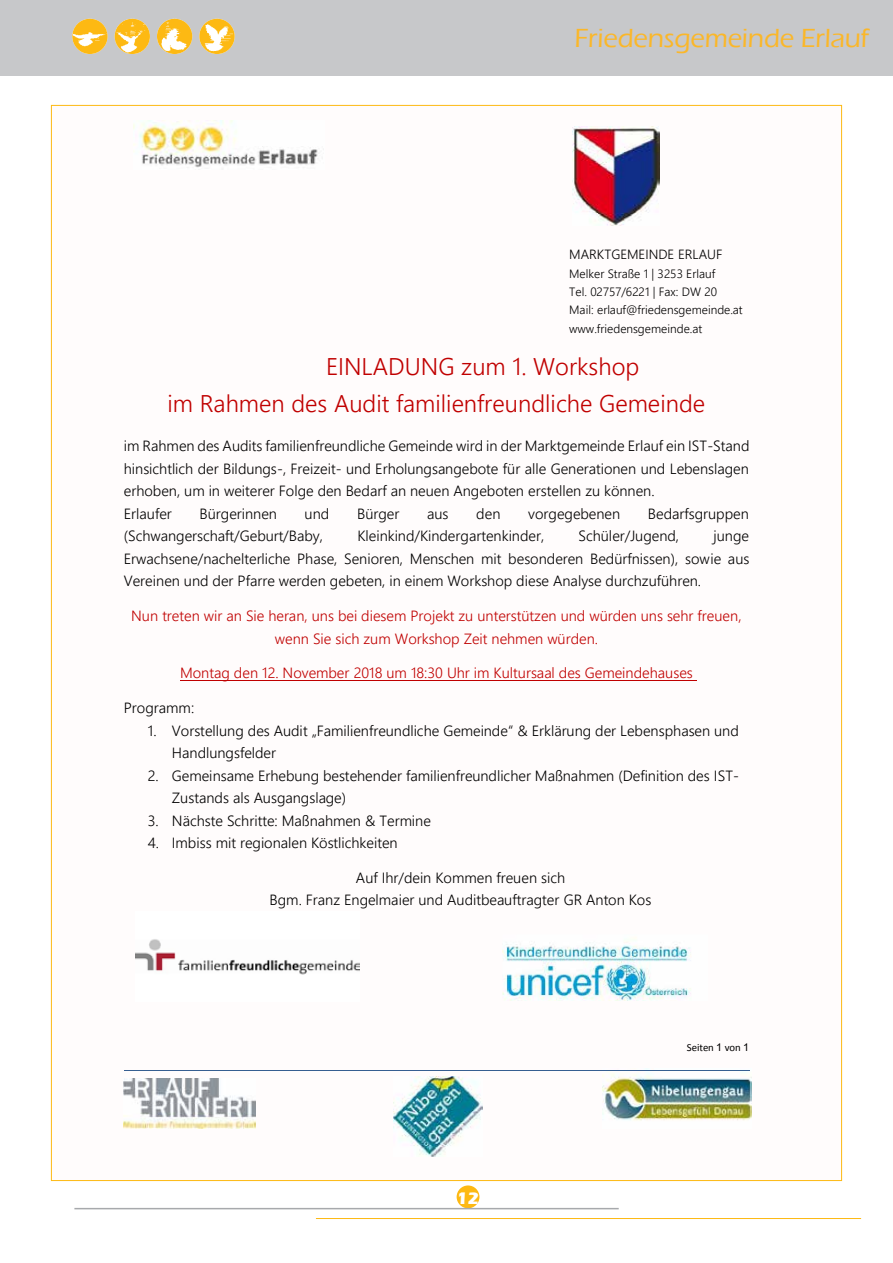
<style>
.page{position:relative;width:893px;height:1263px;background:#fff}
.page>*{position:absolute;margin:0;border:0;box-sizing:border-box;transform-origin:0 0}
.t1{font:500 27px "Eras ITC";letter-spacing:-.005em;color:#fbb729}
.t2{font:300 24px/36.9px "Segoe UI";color:#c00000}
.t3{font:700 17.25px "Eras ITC";color:#fff}
.t4{font:300 14.7px/22.5px "Segoe UI";color:#000}
.t5{font:300 14.7px/22.5px "Segoe UI";color:#c00000;text-align:center}
.t6{font:300 13.35px "Segoe UI";color:#000}
.t7{font:300 12px/18.5px "Segoe UI";color:#000}
.t8{font:10.8px "Calibri";letter-spacing:-.005em;color:#000}
.s1{font-family:"Arial"}
</style>
<div class="page">
<div style="left:457px;top:1185px;width:22px;height:23px;background:#fdb913;border-radius:50%"></div>
<hr style="left:316px;top:1218px;width:545px;height:1px;background:#fdb913">
<hr style="left:74px;top:1208px;width:545px;height:1px;background:#a7a9ac">
<div style="left:0;top:0;width:893px;height:75px;background:#c7c8ca"></div>
<img style="left:72px;top:19px;width:36px;height:35px;border-radius:18px">
<img style="left:115px;top:19px;width:35px;height:35px;border-radius:18px">
<img style="left:157px;top:19px;width:35px;height:35px;border-radius:18px">
<img style="left:199px;top:19px;width:36px;height:35px;border-radius:18px">
<div style="left:51px;top:105px;width:791px;height:1076px;background:#fffcfc;border:1px solid #fdb913"></div>
<img style="left:602px;top:1069px;width:150px;height:52px">
<img style="left:134px;top:120px;width:190px;height:48px">
<hr style="left:124px;top:1070px;width:189px;height:1px;background:#365f91">
<hr style="left:314px;top:1070px;width:435px;height:1px;background:#365f91">
<img style="left:124px;top:1078px;width:131px;height:51px">
<img style="left:394px;top:1076px;width:88px;height:80px">
<img style="left:573px;top:126px;width:87px;height:99px">
<hr style="left:180px;top:680px;width:517px;height:1px;background:#c00000">
<img style="left:136px;top:939px;width:224px;height:36px">
<img style="left:503px;top:944px;width:188px;height:57px">
<h1 class="t1" style="left:575px;top:23px;width:296px">Friedensgemeinde Erlauf</h1>
<p class="t6" style="left:569px;top:244px;width:155px">MARKTGEMEINDE ERLAUF</p>
<p class="t7" style="left:569px;top:264px;width:175px">Melker Straße 1 | 3253 Erlauf<br>Tel. 02757/6221 | Fax: DW 20<br>Mail: erlauf@friedensgemeinde.at www.friedensgemeinde.at</p>
<h2 class="t2" style="left:167px;top:347px;width:539px;text-indent:159px">EINLADUNG zum 1. Workshop<br>im Rahmen des Audit familienfreundliche Gemeinde</h2>
<p class="t4" style="left:124px;top:434px;width:627px">im Rahmen des Audits familienfreundliche Gemeinde wird in der Marktgemeinde Erlauf ein IST-Stand hinsichtlich der Bildungs-, Freizeit- und Erholungsangebote für alle Generationen und Lebenslagen erhoben, um in weiterer Folge den Bedarf an neuen Angeboten erstellen zu können.<br>Erlaufer</p>
<p class="t4" style="left:200px;top:502px;width:79px">Bürgerinnen</p>
<p class="t4" style="left:305px;top:502px;width:26px">und</p>
<p class="t4" style="left:357px;top:502px;width:44px">Bürger</p>
<p class="t4" style="left:427px;top:502px;width:23px">aus</p>
<p class="t4" style="left:476px;top:502px;width:26px">den</p>
<p class="t4" style="left:528px;top:502px;width:93px">vorgegebenen</p>
<p class="t4" style="left:648px;top:502px;width:102px">Bedarfsgruppen</p>
<p class="t4" style="left:124px;top:524px;width:201px">(Schwangerschaft/Geburt/Baby,</p>
<p class="t4" style="left:357px;top:524px;width:188px">Kleinkind/Kindergartenkinder,</p>
<p class="t4" style="left:578px;top:524px;width:102px">Schüler/Jugend,</p>
<p class="t4" style="left:124px;top:524px;width:627px;text-align:justify;text-indent:590px">junge Erwachsene/nachelterliche Phase, Senioren, Menschen mit besonderen Bedürfnissen), sowie aus Vereinen und der Pfarre werden gebeten, in einem Workshop diese Analyse durchzuführen.</p>
<p class="t5" style="left:131px;top:604px;width:612px">Nun treten wir an Sie heran, uns bei diesem Projekt zu unterstützen und würden uns sehr freuen, wenn Sie sich zum Workshop Zeit nehmen würden.</p>
<p class="t5" style="left:180px;top:661px;width:514px">Montag den 12. November 2018 um 18:30 Uhr im Kultursaal des Gemeindehauses</p>
<p class="t4" style="left:124px;top:696px;width:72px">Programm:</p>
<p class="t4" style="left:172px;top:718px;width:568px;text-indent:-24px">1. Vorstellung des Audit „Familienfreundliche Gemeinde“ &amp; Erklärung der Lebensphasen und<br>Handlungsfelder</p>
<p class="t4" style="left:172px;top:763px;width:569px;text-indent:-24px">2. Gemeinsame Erhebung bestehender familienfreundlicher Maßnahmen (Definition des IST-<br>Zustands als Ausgangslage)</p>
<p class="t4" style="left:148px;top:808px;width:285px">3. Nächste Schritte: Maßnahmen &amp; Termine</p>
<p class="t4" style="left:148px;top:831px;width:251px">4. Imbiss mit regionalen Köstlichkeiten</p>
<p class="t4" style="left:270px;top:866px;width:383px;text-align:center">Auf Ihr/dein Kommen freuen sich<br>Bgm. Franz Engelmaier und Auditbeauftragter GR Anton Kos</p>
<p class="t3" style="left:456px;top:1188px;width:24px">12</p>
<p class="t8" style="left:687px;top:1041px;width:64px">Seiten <span class="s1">1</span> von <span class="s1">1</span></p>
</div>
